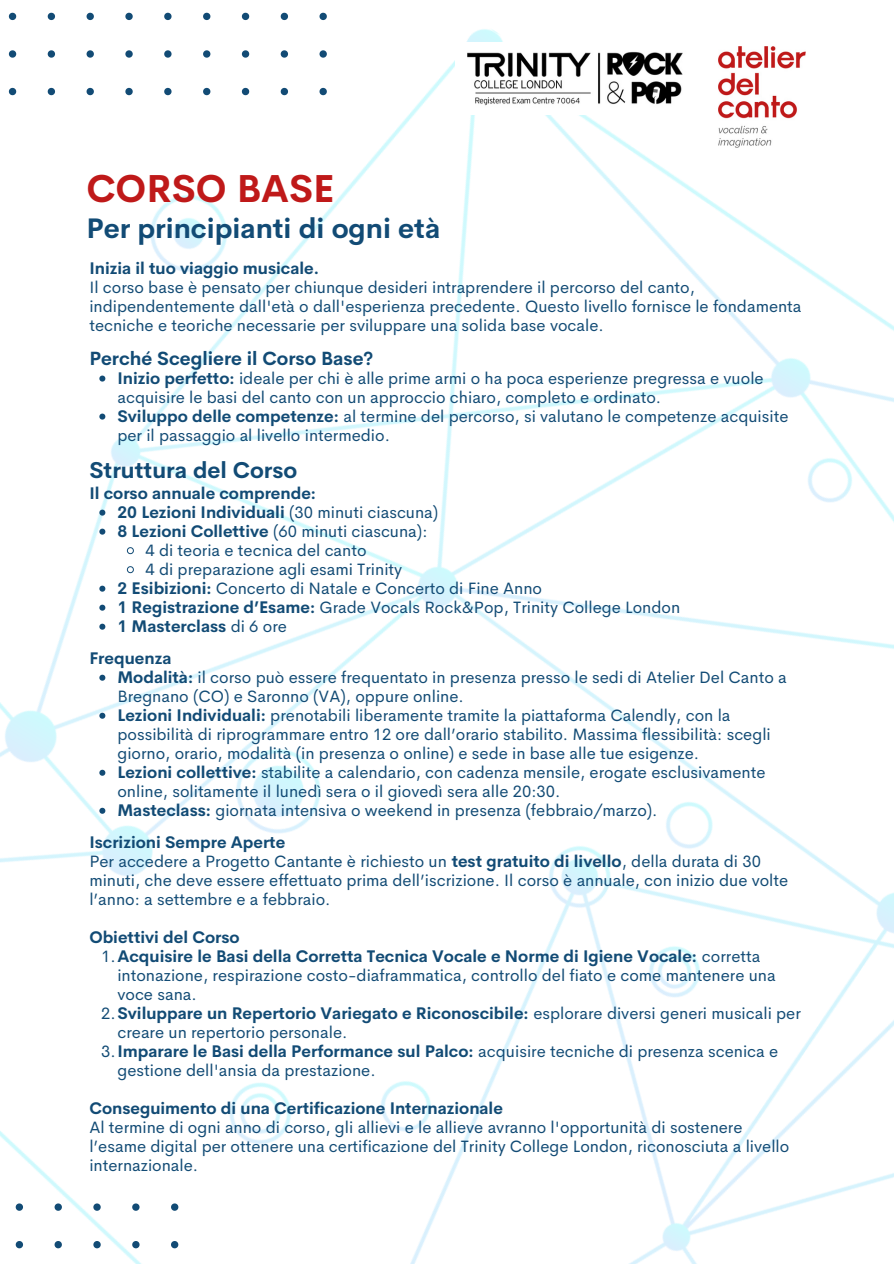
<style>
.page{position:relative;width:894px;height:1264px;background:#fff}
.page>*{position:absolute;margin:0;border:0;box-sizing:border-box;transform-origin:0 0}
.t1{font:700 38.1px "Cerebri Sans";color:#bf1919}
.t2{font:700 27.75px "Cerebri Sans";color:#124b75}
.t3{font:700 22.5px "Cerebri Sans";color:#124b75}
.t4{font:700 18.75px "Cerebri Sans";color:#124b75}
.t5{font:16.5px/19px "Cerebri Sans";color:#124b75}
.t6{font:700 16.5px "Cerebri Sans";color:#124b75}
.s1{font-weight:700}
.s2{font-weight:400}
</style>
<div class="page">
<img style="left:0;top:12px;width:893px;height:1251px">
<img style="left:707px;top:36px;width:109px;height:120px">
<img style="left:455px;top:43px;width:239px;height:72px">
<svg style="left:99px;top:375px;width:6px;height:6px"></svg>
<svg style="left:99px;top:413px;width:6px;height:6px"></svg>
<svg style="left:99px;top:509px;width:6px;height:6px"></svg>
<svg style="left:99px;top:528px;width:6px;height:6px"></svg>
<svg style="left:126px;top:546px;width:9px;height:9px"></svg>
<svg style="left:126px;top:565px;width:9px;height:9px"></svg>
<svg style="left:99px;top:585px;width:6px;height:6px"></svg>
<svg style="left:99px;top:604px;width:6px;height:6px"></svg>
<svg style="left:99px;top:623px;width:6px;height:6px"></svg>
<svg style="left:99px;top:674px;width:6px;height:6px"></svg>
<svg style="left:99px;top:712px;width:6px;height:6px"></svg>
<svg style="left:99px;top:769px;width:6px;height:6px"></svg>
<svg style="left:99px;top:807px;width:6px;height:6px"></svg>
<p class="t1" style="left:86px;top:164px;width:250px">CORSO BASE</p>
<p class="t2" style="left:86px;top:211px;width:355px">Per principianti di ogni età</p>
<p class="t6" style="left:89px;top:257px;width:231px">Inizia il tuo viaggio musicale.</p>
<p class="t5" style="left:89px;top:277px;width:713px">Il corso base è pensato per chiunque desideri intraprendere il percorso del canto, indipendentemente dall'età o dall'esperienza precedente. Questo livello fornisce le fondamenta tecniche e teoriche necessarie per sviluppare una solida base vocale.</p>
<p class="t4" style="left:89px;top:346px;width:285px">Perché Scegliere il Corso Base?</p>
<h1 class="t5" style="left:117px;top:368px;width:647px"><span class="s1">Inizio perfetto:</span> ideale per chi è alle prime armi o ha poca esperienze pregressa e vuole acquisire le basi del canto con un approccio chiaro, completo e ordinato.</h1>
<h2 class="t5" style="left:117px;top:406px;width:672px"><span class="s1">Sviluppo delle competenze:</span> al termine del percorso, si valutano le competenze acquisite per il passaggio al livello intermedio.</h2>
<p class="t3" style="left:89px;top:455px;width:209px">Struttura del Corso</p>
<p class="t6" style="left:89px;top:482px;width:228px">Il corso annuale comprende:</p>
<p class="t6" style="left:117px;top:501px;width:322px">20 Lezioni Individuali <span class="s2">(30 minuti ciascuna)</span></p>
<h3 class="t5" style="left:117px;top:521px;width:311px"><span class="s1">8 Lezioni Collettive</span> (60 minuti ciascuna):</h3>
<p class="t5" style="left:145px;top:540px;width:222px">4 di teoria e tecnica del canto</p>
<p class="t5" style="left:145px;top:559px;width:258px">4 di preparazione agli esami Trinity</p>
<h4 class="t5" style="left:117px;top:578px;width:426px"><span class="s1">2 Esibizioni:</span> Concerto di Natale e Concerto di Fine Anno</h4>
<p class="t5" style="left:117px;top:597px;width:564px"><span class="s1">1 Registrazione d’Esame:</span> Grade Vocals Rock&amp;Pop, Trinity College London</p>
<p class="t6" style="left:117px;top:615px;width:171px">1 Masterclass <span class="s2">di 6 ore</span></p>
<p class="t6" style="left:89px;top:647px;width:83px">Frequenza</p>
<p class="t5" style="left:117px;top:667px;width:670px"><span class="s1">Modalità:</span> il corso può essere frequentato in presenza presso le sedi di Atelier Del Canto a<br>Bregnano (CO) e Saronno (VA), oppure online.</p>
<p class="t5" style="left:117px;top:705px;width:654px"><span class="s1">Lezioni Individuali:</span> prenotabili liberamente tramite la piattaforma Calendly, con la possibilità di riprogrammare entro 12 ore dall’orario stabilito. Massima flessibilità: scegli giorno, orario, modalità (in presenza o online) e sede in base alle tue esigenze.</p>
<p class="t5" style="left:117px;top:762px;width:649px"><span class="s1">Lezioni collettive:</span> stabilite a calendario, con cadenza mensile, erogate esclusivamente online, solitamente il lunedì sera o il giovedì sera alle 20:30.</p>
<p class="t5" style="left:117px;top:800px;width:541px"><span class="s1">Masteclass:</span> giornata intensiva o weekend in presenza (febbraio/marzo).</p>
<h4 class="t6" style="left:89px;top:831px;width:197px">Iscrizioni Sempre Aperte</h4>
<p class="t5" style="left:89px;top:851px;width:700px">Per accedere a Progetto Cantante è richiesto un <span class="s1">test gratuito di livello</span>, della durata di 30 minuti, che deve essere effettuato prima dell’iscrizione. Il corso è annuale, con inizio due volte l’anno: a settembre e a febbraio.</p>
<p class="t6" style="left:89px;top:926px;width:152px">Obiettivi del Corso</p>
<p class="t5" style="left:117px;top:946px;width:659px;text-indent:-16px">1.<span class="s1">Acquisire le Basi della Corretta Tecnica Vocale e Norme di Igiene Vocale:</span> corretta intonazione, respirazione costo-diaframmatica, controllo del fiato e come mantenere una voce sana.</p>
<p class="t5" style="left:117px;top:1003px;width:684px;text-indent:-16px">2.<span class="s1">Sviluppare un Repertorio Variegato e Riconoscibile:</span> esplorare diversi generi musicali per creare un repertorio personale.</p>
<p class="t5" style="left:117px;top:1041px;width:662px;text-indent:-16px">3.<span class="s1">Imparare le Basi della Performance sul Palco:</span> acquisire tecniche di presenza scenica e gestione dell'ansia da prestazione.</p>
<p class="t6" style="left:89px;top:1097px;width:415px">Conseguimento di una Certificazione Internazionale</p>
<h4 class="t5" style="left:89px;top:1117px;width:701px">Al termine di ogni anno di corso, gli allievi e le allieve avranno l'opportunità di sostenere l’esame digital per ottenere una certificazione del Trinity College London, riconosciuta a livello internazionale.</h4>
</div>
